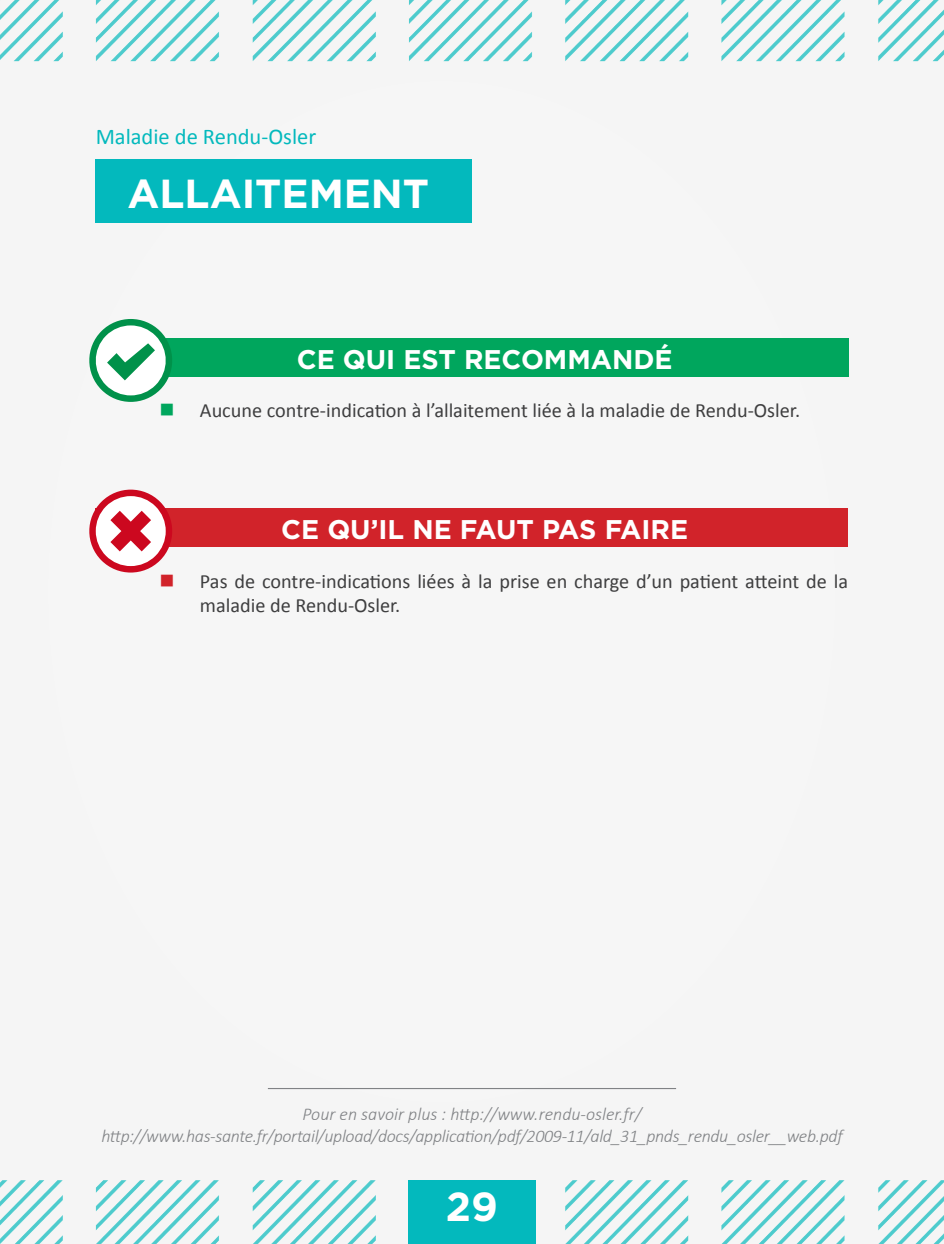
<style>
.page{position:relative;width:944px;height:1244px;background:#fff}
.page>*{position:absolute;margin:0;border:0;box-sizing:border-box;transform-origin:0 0}
.t1{font:700 40.5px "Gotham";color:#fff}
.t2{font:700 27px "Gotham";color:#fff}
.t3{font:22.5px "Calibri";color:#03b9bd}
.t4{font:20.25px/24.3px "Calibri";color:#3e3e3f}
.t5{font:italic 300 18px "Calibri";letter-spacing:-.02em;color:#808285}
.t6{font:italic 300 18px "Calibri";color:#808285}
</style>
<div class="page">
<div style="left:96px;top:159px;width:376px;height:64px;background:#03b9bd"></div>
<div style="left:96px;top:509px;width:752px;height:38px;background:#d1232a"></div>
<div style="left:96px;top:338px;width:752px;height:38px;background:#00a65d"></div>
<img style="left:0;top:0;width:944px;height:62px">
<img style="left:0;top:1180px;width:944px;height:64px">
<div style="left:408px;top:1180px;width:128px;height:64px;background:#03b9bd"></div>
<hr style="left:268px;top:1088px;width:408px;height:1px;background:#808285">
<svg style="left:89px;top:490px;width:87px;height:83px"></svg>
<svg style="left:89px;top:319px;width:87px;height:83px"></svg>
<p class="t3" style="left:96px;top:123px;width:222px">Maladie de Rendu-Osler</p>
<p class="t1" style="left:128px;top:171px;width:303px">ALLAITEMENT</p>
<p class="t2" style="left:297px;top:343px;width:377px">CE QUI EST RECOMMANDÉ</p>
<p class="t4" style="left:200px;top:398px;width:602px">Aucune contre-indication à l’allaitement liée à la maladie de Rendu-Osler.</p>
<p class="t2" style="left:281px;top:514px;width:408px">CE QU’IL NE FAUT PAS FAIRE</p>
<p class="t4" style="left:200px;top:569px;width:650px">Pas de contre-indications liées à la prise en charge d’un patient atteint de la maladie de Rendu-Osler.</p>
<p class="t6" style="left:302px;top:1103px;width:340px">Pour en savoir plus : http://www.rendu-osler.fr/</p>
<p class="t5" style="left:101px;top:1125px;width:743px">http://www.has-sante.fr/portail/upload/docs/application/pdf/2009-11/ald_31_pnds_rendu_osler__web.pdf</p>
<p class="t1" style="left:446px;top:1183px;width:54px">29</p>
</div>
